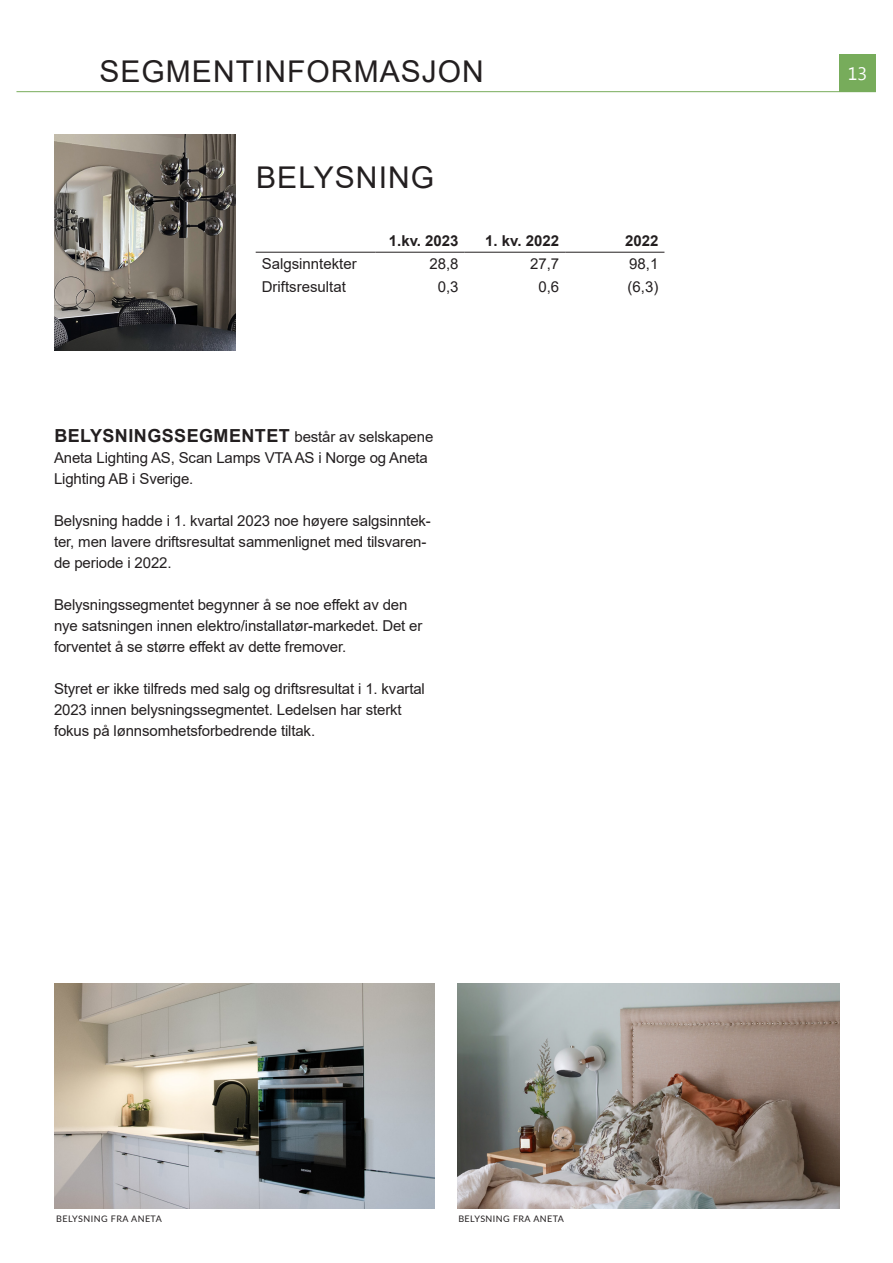
<style>
.page{position:relative;width:893px;height:1263px;background:#fff}
.page>*{position:absolute;margin:0;border:0;box-sizing:border-box;transform-origin:0 0}
.t1{font:30px "Arial";letter-spacing:.035em;color:#231f20}
.t2{font:700 18px "Arial";letter-spacing:.025em;color:#231f20}
.t3{font:18px "Lao UI";color:#fff}
.t4{font:15px/21px "Arial";letter-spacing:-.01em;color:#231f20}
.t5{font:700 15px "Arial";color:#231f20}
.t6{font:9px "Lato";letter-spacing:.05em;color:#231f20}
.s1{font-weight:400;font-size:15px}
</style>
<div class="page">
<hr style="left:16px;top:91px;width:860px;height:1px;background:#77ac5b">
<div style="left:839px;top:54px;width:37px;height:38px;background:#77ac5b"></div>
<img style="left:54px;top:134px;width:181px;height:216px">
<img style="left:54px;top:983px;width:380px;height:226px">
<img style="left:457px;top:983px;width:383px;height:226px">
<hr style="left:256px;top:252px;width:119px;height:1px;background:#231f20">
<hr style="left:375px;top:252px;width:90px;height:1px;background:#231f20">
<hr style="left:465px;top:252px;width:100px;height:1px;background:#231f20">
<hr style="left:565px;top:252px;width:99px;height:1px;background:#231f20">
<p class="t1" style="left:99px;top:51px;width:386px">SEGMENTINFORMASJON</p>
<p class="t3" style="left:848px;top:61px;width:21px">13</p>
<p class="t1" style="left:256px;top:157px;width:179px">BELYSNING</p>
<p class="t5" style="left:389px;top:230px;width:71px">1.kv. 2023</p>
<p class="t5" style="left:485px;top:230px;width:75px">1. kv. 2022</p>
<p class="t5" style="left:625px;top:230px;width:35px">2022</p>
<p class="t4" style="left:262px;top:253px;width:97px">Salgsinntekter</p>
<p class="t4" style="left:429px;top:253px;width:31px">28,8</p>
<p class="t4" style="left:530px;top:253px;width:31px">27,7</p>
<p class="t4" style="left:629px;top:253px;width:31px">98,1</p>
<p class="t4" style="left:262px;top:276px;width:86px">Driftsresultat</p>
<p class="t4" style="left:438px;top:276px;width:22px">0,3</p>
<p class="t4" style="left:538px;top:276px;width:22px">0,6</p>
<p class="t4" style="left:628px;top:276px;width:32px">(6,3)</p>
<p class="t2" style="left:54px;top:423px;width:380px">BELYSNINGSSEGMENTET <span class="s1">består av selskapene</span></p>
<p class="t4" style="left:54px;top:447px;width:375px">Aneta Lighting AS, Scan Lamps VTA AS i Norge og Aneta<br>Lighting AB i Sverige.</p>
<p class="t4" style="left:54px;top:510px;width:378px">Belysning hadde i 1. kvartal 2023 noe høyere salgsinntek&shy;ter, men lavere driftsresultat sammenlignet med tilsvaren&shy;de periode i 2022.</p>
<p class="t4" style="left:54px;top:594px;width:370px">Belysningssegmentet begynner å se noe effekt av den nye satsningen innen elektro/installatør-markedet. Det er forventet å se større effekt av dette fremover.</p>
<p class="t4" style="left:54px;top:678px;width:372px">Styret er ikke tilfreds med salg og driftsresultat i 1. kvartal<br>2023 innen belysningssegmentet. Ledelsen har sterkt fokus på lønnsomhetsforbedrende tiltak.</p>
<p class="t6" style="left:56px;top:1212px;width:107px">BELYSNING FRA ANETA</p>
<p class="t6" style="left:458px;top:1212px;width:107px">BELYSNING FRA ANETA</p>
</div>
